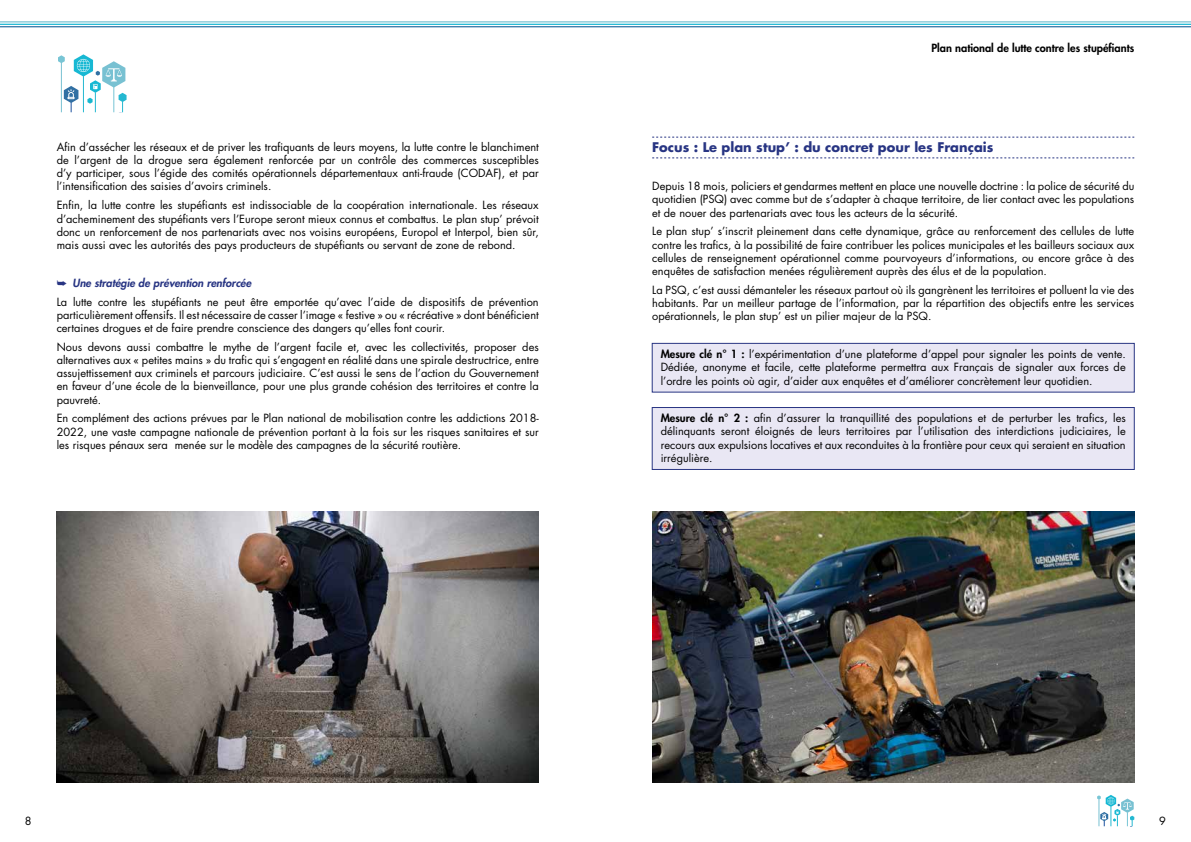
<style>
.page{position:relative;width:1191px;height:842px;background:#fff}
.page>*{position:absolute;margin:0;border:0;box-sizing:border-box;transform-origin:0 0}
.t1{font:700 13px "Futura Std";color:#283583}
.t2{font:11px/13.2px "Futura Std";color:#000;text-align:justify}
.t3{font:800 11px "Futura Std";color:#000}
.s1{color:#283583}
.s2{font-weight:800;font-style:italic;color:#283583}
.s3{font-weight:800}
</style>
<div class="page">
<hr style="left:0;top:26px;width:1191px;height:1px;background:#2c70a3">
<hr style="left:0;top:24px;width:1191px;height:1px;background:#1bb8d3">
<hr style="left:0;top:21px;width:1191px;height:1px;background:#77c1d2">
<svg style="left:58px;top:54px;width:69px;height:58px"></svg>
<svg style="left:1097px;top:795px;width:37px;height:31px"></svg>
<svg style="left:652px;top:158px;width:482px;height:1px"></svg>
<svg style="left:652px;top:137px;width:482px;height:1px"></svg>
<div style="left:652px;top:343px;width:482px;height:49px;background:#e9e7f4;border:1px solid #283583"></div>
<div style="left:652px;top:407px;width:482px;height:63px;background:#e9e7f4;border:1px solid #283583"></div>
<img style="left:57px;top:512px;width:482px;height:270px">
<img style="left:652px;top:512px;width:482px;height:270px">
<p class="t2" style="left:57px;top:140px;width:483px">Afin d’assécher les réseaux et de priver les trafiquants de leurs moyens, la lutte contre le blanchiment de l’argent de la drogue sera également renforcée par un contrôle des commerces susceptibles d’y participer, sous l’égide des comités opérationnels départementaux anti-fraude (CODAF), et par l’intensification des saisies d’avoirs criminels.</p>
<p class="t2" style="left:57px;top:199px;width:483px">Enfin, la lutte contre les stupéfiants est indissociable de la coopération internationale. Les réseaux d’acheminement des stupéfiants vers l’Europe seront mieux connus et combattus. Le plan stup’ prévoit donc un renforcement de nos partenariats avec nos voisins européens, Europol et Interpol, bien sûr, mais aussi avec les autorités des pays producteurs de stupéfiants ou servant de zone de rebond.</p>
<p class="t2" style="left:57px;top:273px;width:483px;line-height:18.9px"><span class="s1">➥</span> <span class="s2">Une stratégie de prévention renforcée<br></span>La lutte contre les stupéfiants ne peut être emportée qu’avec l’aide de dispositifs de prévention</p>
<p class="t2" style="left:57px;top:308px;width:483px">particulièrement offensifs. Il est nécessaire de casser l’image « festive » ou « récréative » dont bénéficient certaines drogues et de faire prendre conscience des dangers qu’elles font courir.</p>
<p class="t2" style="left:57px;top:340px;width:483px">Nous devons aussi combattre le mythe de l’argent facile et, avec les collectivités, proposer des alternatives aux « petites mains » du trafic qui s’engagent en réalité dans une spirale destructrice, entre assujettissement aux criminels et parcours judiciaire. C’est aussi le sens de l’action du Gouvernement en faveur d’une école de la bienveillance, pour une plus grande cohésion des territoires et contre la pauvreté.</p>
<p class="t2" style="left:57px;top:412px;width:483px">En complément des actions prévues par le Plan national de mobilisation contre les addictions 2018- 2022, une vaste campagne nationale de prévention portant à la fois sur les risques sanitaires et sur les risques pénaux sera menée sur le modèle des campagnes de la sécurité routière.</p>
<p class="t3" style="left:931px;top:41px;width:204px">Plan national de lutte contre les stupéfiants</p>
<p class="t1" style="left:652px;top:139px;width:343px">Focus : Le plan stup’ : du concret pour les Français</p>
<p class="t2" style="left:652px;top:180px;width:483px">Depuis 18 mois, policiers et gendarmes mettent en place une nouvelle doctrine : la police de sécurité du quotidien (PSQ) avec comme but de s’adapter à chaque territoire, de lier contact avec les populations et de nouer des partenariats avec tous les acteurs de la sécurité.</p>
<p class="t2" style="left:652px;top:225px;width:483px">Le plan stup’ s’inscrit pleinement dans cette dynamique, grâce au renforcement des cellules de lutte contre les trafics, à la possibilité de faire contribuer les polices municipales et les bailleurs sociaux aux cellules de renseignement opérationnel comme pourvoyeurs d’informations, ou encore grâce à des enquêtes de satisfaction menées régulièrement auprès des élus et de la population.</p>
<p class="t2" style="left:652px;top:283px;width:483px">La PSQ, c’est aussi démanteler les réseaux partout où ils gangrènent les territoires et polluent la vie des habitants. Par un meilleur partage de l’information, par la répartition des objectifs entre les services opérationnels, le plan stup’ est un pilier majeur de la PSQ.</p>
<p class="t2" style="left:660px;top:348px;width:466px"><span class="s3">Mesure clé n° 1 :</span> l’expérimentation d’une plateforme d’appel pour signaler les points de vente.<br>Dédiée, anonyme et facile, cette plateforme permettra aux Français de signaler aux forces de l’ordre les points où agir, d’aider aux enquêtes et d’améliorer concrètement leur quotidien.</p>
<p class="t2" style="left:660px;top:412px;width:466px"><span class="s3">Mesure clé n° 2 :</span> afin d’assurer la tranquillité des populations et de perturber les trafics, les délinquants seront éloignés de leurs territoires par l’utilisation des interdictions judiciaires, le recours aux expulsions locatives et aux reconduites à la frontière pour ceux qui seraient en situation irrégulière.</p>
<p class="t2" style="left:25px;top:815px;width:8px">8</p>
<p class="t2" style="left:1159px;top:815px;width:8px">9</p>
</div>
